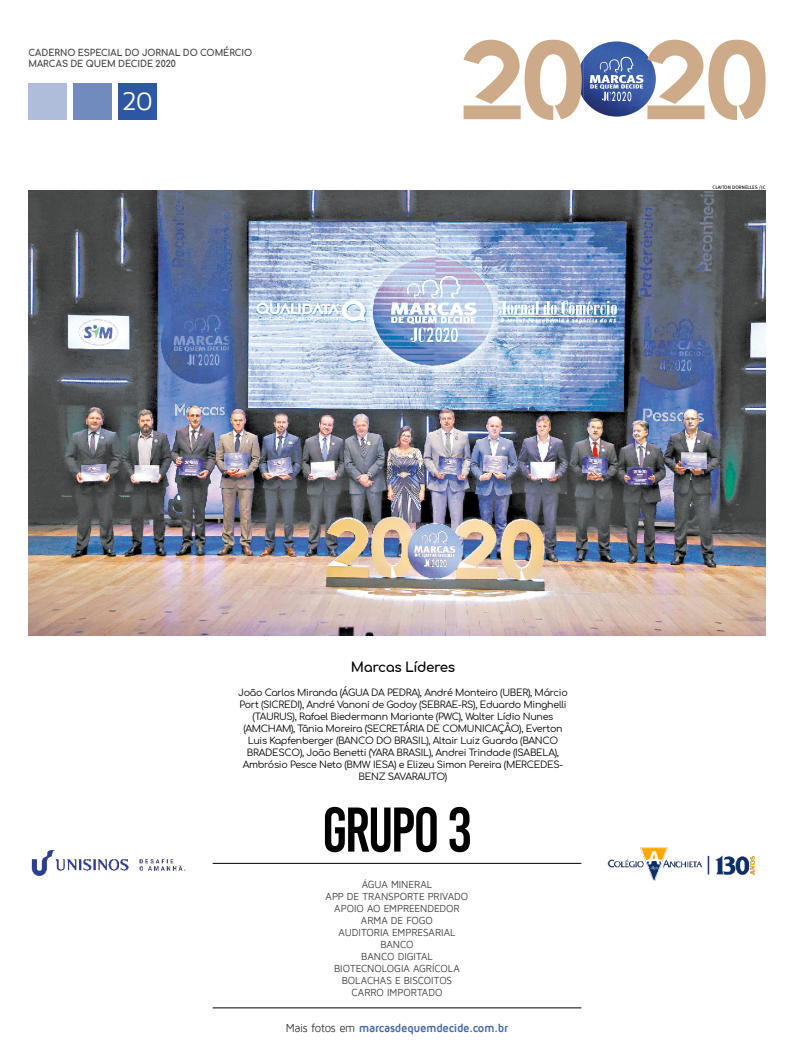
<style>
.page{position:relative;width:794px;height:1063px;background:#fff}
.page>*{position:absolute;margin:0;border:0;box-sizing:border-box;transform-origin:0 0}
.Abre{font:63px "Bebas Kai";letter-spacing:-.045em;color:#000;scale:.95 1}
.t1{font:26.3px "Maven Pro";color:#fff}
.Legenda{font:700 13.5px "Comfortaa";letter-spacing:-.03em;color:#000}
.TEXTO{font:700 12px "Maven Pro";letter-spacing:-.025em;color:#4469ac;scale:.95 1}
.TEXTO-2{font:10.5px "Maven Pro";letter-spacing:-.005em;color:#3c3c3b;scale:.95 1}
.Legenda-2{font:9.5px/12px "Comfortaa";letter-spacing:-.03em;color:#000;text-align:center}
.t2{font:700 9.2px/11.6px "Comfortaa";color:#3c3c3b;scale:.95 1}
.Crédito{font:5px "Meta Book Caps";color:#000}
.s1{font-weight:400;color:#3c3c3b}
</style>
<div class="page">
<div style="left:118px;top:83px;width:39px;height:37px;background:#2c57a3"></div>
<div style="left:73px;top:83px;width:39px;height:37px;background:#718bbf"></div>
<div style="left:28px;top:83px;width:39px;height:37px;background:#afbddb"></div>
<img style="left:583px;top:51px;width:7px;height:56px">
<img style="left:582px;top:60px;width:1px;height:38px">
<svg style="left:463px;top:40px;width:119px;height:80px"></svg>
<svg style="left:590px;top:40px;width:175px;height:80px"></svg>
<hr style="left:213px;top:863px;width:368px;height:1px;background:#000">
<hr style="left:213px;top:1008px;width:368px;height:1px;background:#000">
<img style="left:31px;top:850px;width:155px;height:26px">
<img style="left:607px;top:847px;width:149px;height:33px">
<img style="left:28px;top:191px;width:737px;height:445px">
<p class="t2" style="left:28px;top:46px;width:237px">CADERNO ESPECIAL DO JORNAL DO COMÉRCIO<br>MARCAS DE QUEM DECIDE 2020</p>
<p class="t1" style="left:122px;top:87px;width:33px">20</p>
<p class="Crédito" style="left:712px;top:185px;width:55px">CLAITON DORNELLES /JC</p>
<p class="Legenda" style="left:351px;top:654px;width:105px">Marcas Líderes</p>
<p class="Legenda-2" style="left:238px;top:685px;width:331px">João Carlos Miranda (ÁGUA DA PEDRA), André Monteiro (UBER), Márcio Port (SICREDI), André Vanoni de Godoy (SEBRAE-RS), Eduardo Minghelli (TAURUS), Rafael Biedermann Mariante (PWC), Walter Lídio Nunes (AMCHAM), Tânia Moreira (SECRETÁRIA DE COMUNICAÇÃO), Everton Luis Kapfenberger (BANCO DO BRASIL), Altair Luiz Guarda (BANCO BRADESCO), João Benetti (YARA BRASIL), Andrei Trindade (ISABELA), Ambrósio Pesce Neto (BMW IESA) e Elizeu Simon Pereira (MERCEDES-BENZ SAVARAUTO)</p>
<p class="Abre" style="left:322px;top:796px;width:159px">GRUPO 3</p>
<p class="TEXTO-2" style="left:362px;top:879px;width:76px">ÁGUA MINERAL</p>
<p class="TEXTO-2" style="left:326px;top:891px;width:152px">APP DE TRANSPORTE PRIVADO</p>
<p class="TEXTO-2" style="left:334px;top:903px;width:134px">APOIO AO EMPREENDEDOR</p>
<p class="TEXTO-2" style="left:361px;top:915px;width:77px">ARMA DE FOGO</p>
<p class="TEXTO-2" style="left:339px;top:927px;width:124px">AUDITORIA EMPRESARIAL</p>
<p class="TEXTO-2" style="left:380px;top:939px;width:37px">BANCO</p>
<p class="TEXTO-2" style="left:361px;top:951px;width:77px">BANCO DIGITAL</p>
<p class="TEXTO-2" style="left:334px;top:963px;width:134px">BIOTECNOLOGIA AGRÍCOLA</p>
<p class="TEXTO-2" style="left:342px;top:975px;width:118px">BOLACHAS E BISCOITOS</p>
<p class="TEXTO-2" style="left:351px;top:987px;width:97px">CARRO IMPORTADO</p>
<p class="TEXTO" style="left:286px;top:1021px;width:235px"><span class="s1">Mais fotos em</span> marcasdequemdecide.com.br</p>
</div>
